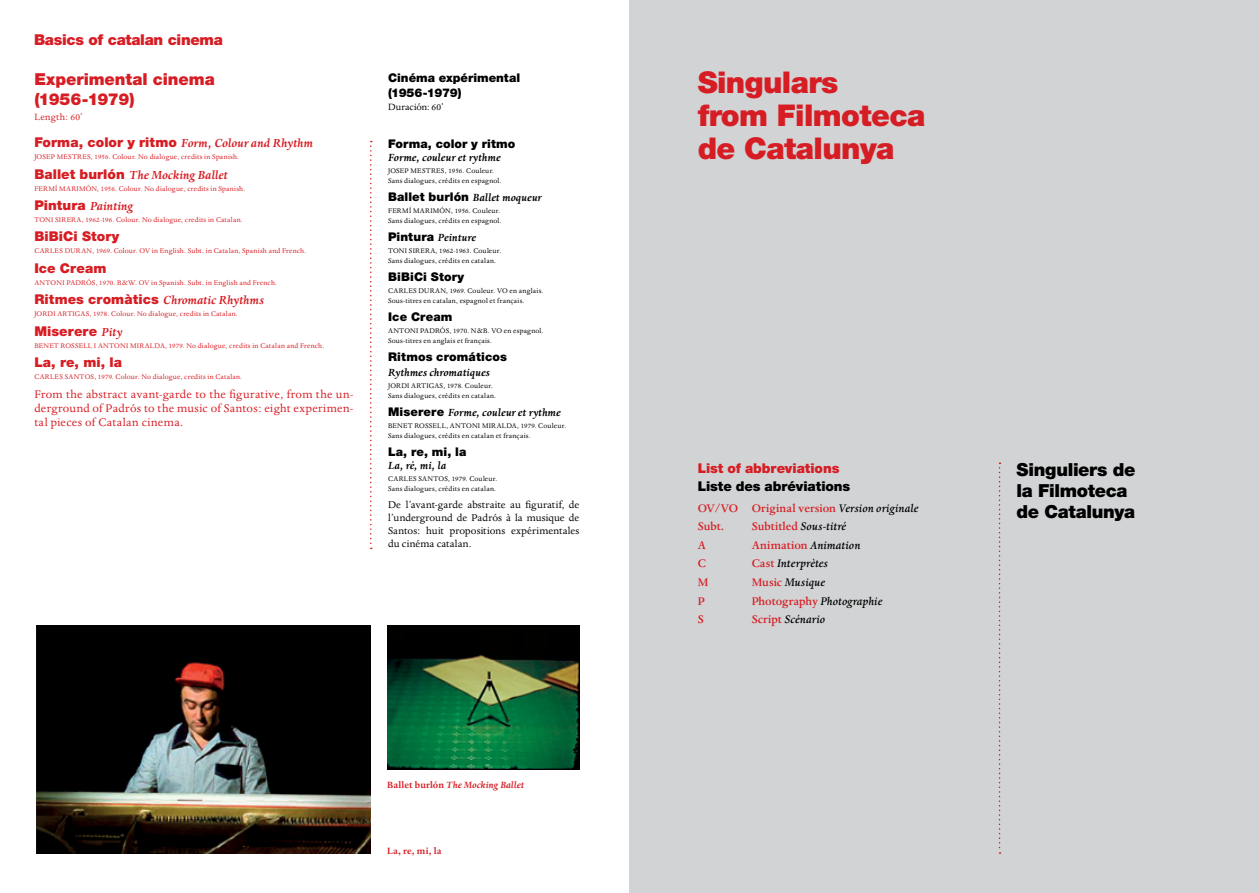
<style>
.page{position:relative;width:1259px;height:893px;background:#fff}
.page>*{position:absolute;margin:0;border:0;box-sizing:border-box;transform-origin:0 0}
.t1{font:900 30px/33px "Helvetica Neue LT";letter-spacing:-.02em;color:#d71d24}
.t2{font:900 18px/21px "Helvetica Neue LT";letter-spacing:-.015em;color:#000}
.t3{font:900 16.5px/19.5px "Helvetica Neue LT";letter-spacing:-.005em;color:#d71d24}
.t4{font:900 15px "Helvetica Neue LT";letter-spacing:-.02em;color:#d71d24}
.t5{font:italic 700 13.5px "Dante";letter-spacing:-.005em;color:#d71d24}
.t6{font:900 13.5px "Helvetica Neue LT";letter-spacing:.005em;color:#d71d24}
.t7{font:900 13.5px "Helvetica Neue LT";letter-spacing:-.005em;color:#000}
.t8{font:12.75px/14.4px "Dante";letter-spacing:.025em;color:#d71d24;text-align:justify}
.t9{font:italic 500 12.75px "Dante";letter-spacing:.005em;color:#000}
.t10{font:500 12.75px/18.6px "Dante";letter-spacing:.005em;color:#d71d24}
.t11{font:italic 700 12px "Dante";color:#000}
.t12{font:900 12px/15px "Helvetica Neue LT";letter-spacing:.005em;color:#000}
.t13{font:11.25px/12.9px "Dante";letter-spacing:.01em;color:#000;text-align:justify}
.t14{font:italic 700 10.5px "Dante";letter-spacing:.005em;color:#d71d24}
.t15{font:10.5px "Dante";letter-spacing:.01em;color:#000}
.t16{font:700 10.5px "Dante";letter-spacing:.02em;color:#d71d24}
.t17{font:10.5px "Dante";letter-spacing:.03em;color:#d71d24}
.t18{font:7.8px/10.2px "Dante";letter-spacing:.025em;color:#000}
.t19{font:7.8px "Dante";letter-spacing:.025em;color:#d71d24}
.s1{font-family:"Helvetica Neue LT";font-weight:900;font-style:normal}
.s2{font-family:"Dante";font-weight:700;font-style:italic}
.s3{font-style:normal}
.s4{font-style:italic;color:#000}
.s5{font-style:normal;color:#d71d24}
</style>
<div class="page">
<div style="left:629px;top:0;width:630px;height:893px;background:#d1d3d4"></div>
<svg style="left:998px;top:463px;width:2px;height:391px"></svg>
<img style="left:37px;top:626px;width:334px;height:228px">
<img style="left:387px;top:626px;width:192px;height:144px">
<svg style="left:370px;top:141px;width:2px;height:408px"></svg>
<h3 class="t4" style="left:34px;top:30px;width:190px">Basics of catalan cinema</h3>
<h3 class="t3" style="left:34px;top:70px;width:182px">Experimental cinema (1956-1979)</h3>
<h3 class="t17" style="left:34px;top:111px;width:50px">Length: 60’</h3>
<h3 class="t5" style="left:34px;top:136px;width:280px"><span class="s1">Forma, color y ritmo</span> Form, Colour and Rhythm</h3>
<p class="t19" style="left:34px;top:153px;width:14px">Josep</p>
<p class="t19" style="left:57px;top:153px;width:13px">Mestres</p>
<p class="t19" style="left:91px;top:153px;width:150px">, 1956. Colour. No dialogue, credits in Spanish.</p>
<h3 class="t5" style="left:34px;top:167px;width:195px"><span class="s1">Ballet burlón</span> The Mocking Ballet</h3>
<p class="t19" style="left:34px;top:184px;width:11px">Ferm</p>
<p class="t19" style="left:55px;top:184px;width:17px">í Marim</p>
<p class="t19" style="left:86px;top:184px;width:161px">ón, 1956. Colour. No dialogue, credits in Spanish.</p>
<h3 class="t5" style="left:34px;top:199px;width:100px"><span class="s1">Pintura</span> Painting</h3>
<p class="t19" style="left:34px;top:215px;width:31px">Toni Sirera</p>
<p class="t19" style="left:82px;top:215px;width:162px">, 1962-196. Colour. No dialogue, credits in Catalan.</p>
<h3 class="t6" style="left:34px;top:229px;width:87px">BiBiCi Story</h3>
<p class="t19" style="left:34px;top:247px;width:11px">Carles</p>
<p class="t19" style="left:65px;top:247px;width:18px">Duran</p>
<p class="t19" style="left:92px;top:247px;width:215px">, 1969. Colour. OV in English. Subt. in Catalan, Spanish and French.</p>
<h3 class="t6" style="left:34px;top:260px;width:74px">Ice Cream</h3>
<p class="t19" style="left:34px;top:278px;width:43px">Antoni Padr</p>
<p class="t19" style="left:86px;top:278px;width:192px">ós, 1970. B&amp;W. OV in Spanish. Subt. in English and French.</p>
<h3 class="t5" style="left:34px;top:293px;width:231px"><span class="s1">Ritmes cromàtics</span> Chromatic Rhythms</h3>
<p class="t19" style="left:34px;top:310px;width:14px">Jordi</p>
<p class="t19" style="left:57px;top:310px;width:11px">Artigas</p>
<p class="t19" style="left:90px;top:310px;width:150px">, 1978. Colour. No dialogue, credits in Catalan.</p>
<h3 class="t6" style="left:34px;top:323px;width:90px">Miserere <span class="s2">Pity</span></h3>
<p class="t19" style="left:34px;top:341px;width:11px">Benet</p>
<p class="t19" style="left:61px;top:341px;width:16px">Rossell</p>
<p class="t19" style="left:94px;top:341px;width:49px">i Antoni Miralda</p>
<p class="t19" style="left:165px;top:341px;width:161px">, 1979. No dialogue, credits in Catalan and French.</p>
<h3 class="t6" style="left:34px;top:354px;width:89px">La, re, mi, la</h3>
<p class="t19" style="left:34px;top:372px;width:11px">Carles</p>
<p class="t19" style="left:65px;top:372px;width:11px">Sant</p>
<p class="t19" style="left:85px;top:372px;width:159px">os, 1979. Colour. No dialogue, credits in Catalan.</p>
<h3 class="t8" style="left:34px;top:387px;width:320px">From the abstract avant-garde to the figurative, from the un&shy;derground of Padrós to the music of Santos: eight experimen&shy;tal pieces of Catalan cinema.</h3>
<h3 class="t12" style="left:388px;top:70px;width:133px">Cinéma expérimental (1956-1979)</h3>
<h3 class="t15" style="left:388px;top:101px;width:57px">Duración: 60’</h3>
<h3 class="t12" style="left:388px;top:136px;width:129px">Forma, color y ritmo</h3>
<h3 class="t11" style="left:388px;top:151px;width:114px">Forme, couleur et rythme</h3>
<p class="t18" style="left:388px;top:166px;width:14px">Josep</p>
<p class="t18" style="left:410px;top:166px;width:13px">Mestres</p>
<p class="t18" style="left:388px;top:166px;width:115px;text-indent:57px">, 1956. Couleur.<br>Sans dialogues, crédits en espagnol.</p>
<h3 class="t11" style="left:388px;top:191px;width:155px"><span class="s1">Ballet burlón</span> Ballet moqueur</h3>
<p class="t18" style="left:388px;top:206px;width:11px">Ferm</p>
<p class="t18" style="left:409px;top:206px;width:17px">í Marim</p>
<p class="t18" style="left:388px;top:206px;width:115px;text-align:right">ón, 1956. Couleur.<br>Sans dialogues, crédits en espagnol.</p>
<h3 class="t11" style="left:388px;top:231px;width:89px"><span class="s1">Pintura</span> Peinture</h3>
<p class="t18" style="left:388px;top:246px;width:31px">Toni Sirera</p>
<p class="t18" style="left:388px;top:246px;width:115px;text-indent:47px">, 1962-1963. Couleur.<br>Sans dialogues, crédits en catalan.</p>
<h3 class="t12" style="left:388px;top:269px;width:78px">BiBiCi Story</h3>
<p class="t18" style="left:388px;top:286px;width:11px">Carles</p>
<p class="t18" style="left:418px;top:286px;width:18px">Duran</p>
<p class="t18" style="left:388px;top:286px;width:157px;text-indent:58px">, 1969. Couleur. VO en anglais.<br>Sous-titres en catalan, espagnol et français.</p>
<h3 class="t12" style="left:388px;top:309px;width:66px">Ice Cream</h3>
<p class="t18" style="left:388px;top:326px;width:43px">Antoni Padr</p>
<p class="t18" style="left:388px;top:326px;width:157px;text-indent:52px">ós, 1970. N&amp;B. VO en espagnol.<br>Sous-titres en anglais et français.</p>
<h3 class="t12" style="left:388px;top:349px;width:120px">Ritmos cromáticos</h3>
<h3 class="t11" style="left:388px;top:366px;width:103px">Rythmes chromatiques</h3>
<p class="t18" style="left:388px;top:381px;width:14px">Jordi</p>
<p class="t18" style="left:411px;top:381px;width:11px">Artigas</p>
<p class="t18" style="left:388px;top:381px;width:109px;text-indent:55px">, 1978. Couleur.<br>Sans dialogues, crédits en catalan.</p>
<h3 class="t11" style="left:388px;top:406px;width:174px"><span class="s1">Miserere</span> Forme, couleur et rythme</h3>
<p class="t18" style="left:388px;top:421px;width:11px">Benet</p>
<p class="t18" style="left:414px;top:421px;width:16px">Rossell</p>
<p class="t18" style="left:446px;top:421px;width:49px">, Antoni Miralda</p>
<p class="t18" style="left:388px;top:421px;width:180px;text-indent:129px">, 1979. Couleur.<br>Sans dialogues, crédits en catalan et français.</p>
<h3 class="t12" style="left:388px;top:444px;width:80px">La, re, mi, la</h3>
<h3 class="t11" style="left:388px;top:459px;width:60px">La, ré, mi, la</h3>
<p class="t18" style="left:388px;top:474px;width:11px">Carles</p>
<p class="t18" style="left:418px;top:474px;width:11px">Sant</p>
<p class="t18" style="left:388px;top:474px;width:111px;text-align:right">os, 1979. Couleur.<br>Sans dialogues, crédits en catalan.</p>
<h3 class="t13" style="left:388px;top:499px;width:193px">De l’avant-garde abstraite au figuratif, de l’underground de Padrós à la musique de Santos: huit propositions expérimentales du cinéma catalan.</h3>
<h3 class="t14" style="left:387px;top:779px;width:139px"><span class="s3">Ballet burlón</span> The Mocking Ballet</h3>
<h3 class="t16" style="left:387px;top:845px;width:56px">La, re, mi, la</h3>
<h1 class="t1" style="left:697px;top:66px;width:229px">Singulars<br>from Filmoteca de Catalunya</h1>
<h3 class="t6" style="left:697px;top:460px;width:143px">List of abbreviations</h3>
<h3 class="t7" style="left:697px;top:478px;width:154px">Liste des abréviations</h3>
<h3 class="t10" style="left:697px;top:499px;width:222px">OV/VO Original version <span class="s4">Version originale<br></span>Subt.</h3>
<h3 class="t9" style="left:751px;top:519px;width:96px"><span class="s5">Subtitled</span> Sous-titré</h3>
<h3 class="t10" style="left:697px;top:536px;width:10px">A</h3>
<h3 class="t10" style="left:751px;top:536px;width:110px">Animation <span class="s4">Animation</span></h3>
<h3 class="t10" style="left:697px;top:555px;width:10px">C</h3>
<h3 class="t9" style="left:751px;top:557px;width:78px"><span class="s5">Cast</span> Interprètes</h3>
<h3 class="t10" style="left:697px;top:573px;width:12px">M</h3>
<h3 class="t9" style="left:751px;top:575px;width:75px"><span class="s5">Music</span> Musique</h3>
<h3 class="t10" style="left:697px;top:592px;width:9px">P</h3>
<h3 class="t9" style="left:751px;top:594px;width:132px"><span class="s5">Photography</span> Photographie</h3>
<h3 class="t10" style="left:697px;top:611px;width:8px">S</h3>
<h3 class="t9" style="left:751px;top:613px;width:75px"><span class="s5">Script</span> Scénario</h3>
<h2 class="t2" style="left:1016px;top:459px;width:120px">Singuliers de la Filmoteca de Catalunya</h2>
</div>
